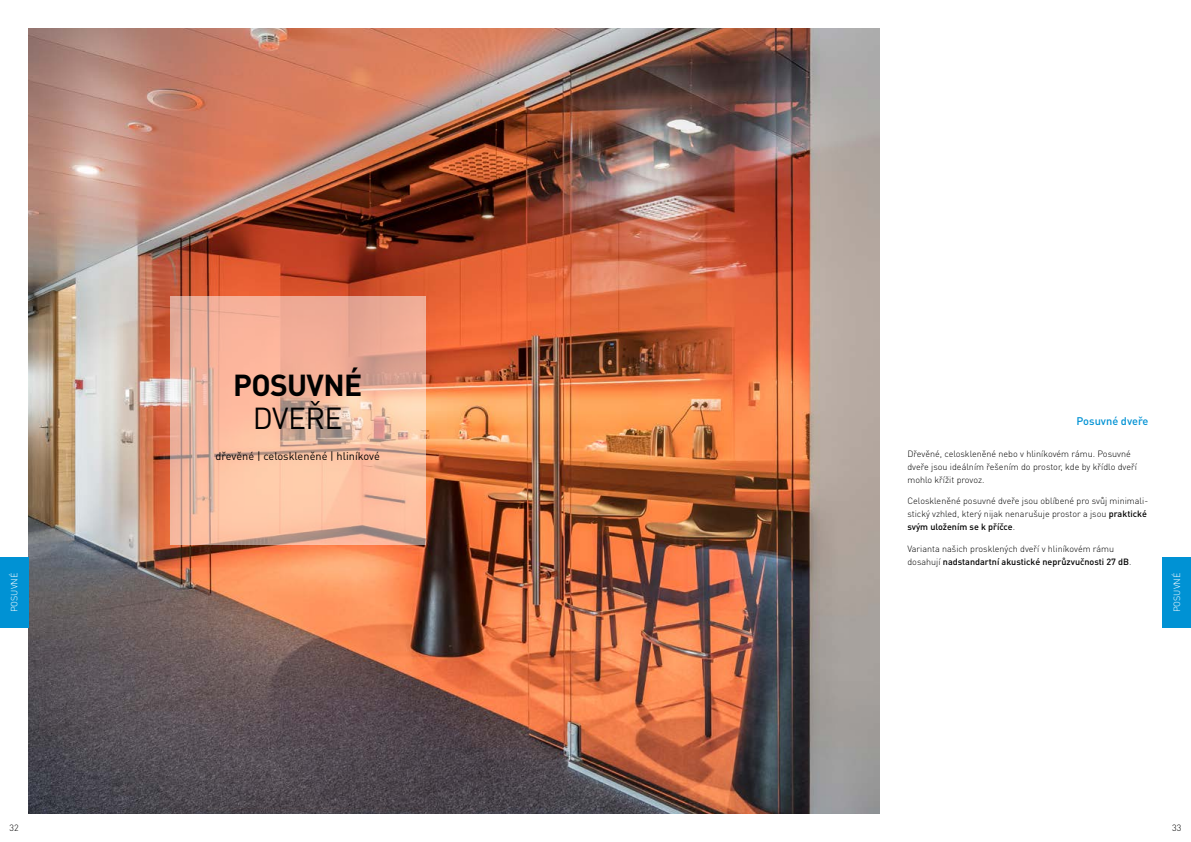
<style>
.page{position:relative;width:1191px;height:842px;background:#fff}
.page>*{position:absolute;margin:0;border:0;box-sizing:border-box;transform-origin:0 0}
.t1{font:700 30px "DIN Pro";letter-spacing:-.02em;color:#000}
.t2{font:30px "DIN Pro";letter-spacing:-.02em;color:#000}
.t3{font:11px "DIN Pro";color:#000}
.t4{font:500 11px "DIN Pro";color:#0092d4}
.t5{font:300 9px/13px "DIN Pro";color:#000}
.t6{font:300 9px "DIN Pro";color:#fff}
.s1{font-weight:500}
</style>
<div class="page">
<img style="left:28px;top:28px;width:851px;height:786px">
<div style="left:0;top:557px;width:28px;height:71px;background:#0092d4"></div>
<svg style="left:170px;top:297px;width:255px;height:248px;background:#f0b69e"></svg>
<div style="left:1162px;top:557px;width:29px;height:71px;background:#0092d4"></div>
<p class="t6" style="left:8px;top:612px;width:41px;rotate:-90deg">POSUVNÉ</p>
<p class="t5" style="left:10px;top:821px;width:11px">32</p>
<h1 class="t1" style="left:233px;top:364px;width:131px">POSUVNÉ</h1>
<h1 class="t2" style="left:253px;top:397px;width:91px">DVEŘE</h1>
<p class="t3" style="left:216px;top:449px;width:166px">dřevěné | celoskleněné | hliníkové</p>
<p class="t4" style="left:1076px;top:414px;width:73px">Posuvné dveře</p>
<p class="t5" style="left:907px;top:447px;width:231px">Dřevěné, celoskleněné nebo v hliníkovém rámu. Posuvné dveře jsou ideálním řešením do prostor, kde by křídlo dveří mohlo křížit provoz.</p>
<p class="t5" style="left:907px;top:494px;width:242px">Celoskleněné posuvné dveře jsou oblíbené pro svůj minimali&shy;stický vzhled, který nijak nenarušuje prostor a jsou <span class="s1">praktické svým uložením se k příčce</span>.</p>
<p class="t5" style="left:907px;top:542px;width:226px">Varianta našich prosklených dveří v hliníkovém rámu dosahují <span class="s1">nadstandartní akustické neprůzvučnosti 27 dB</span>.</p>
<p class="t6" style="left:1170px;top:612px;width:41px;rotate:-90deg">POSUVNÉ</p>
<p class="t5" style="left:1172px;top:821px;width:11px">33</p>
</div>
